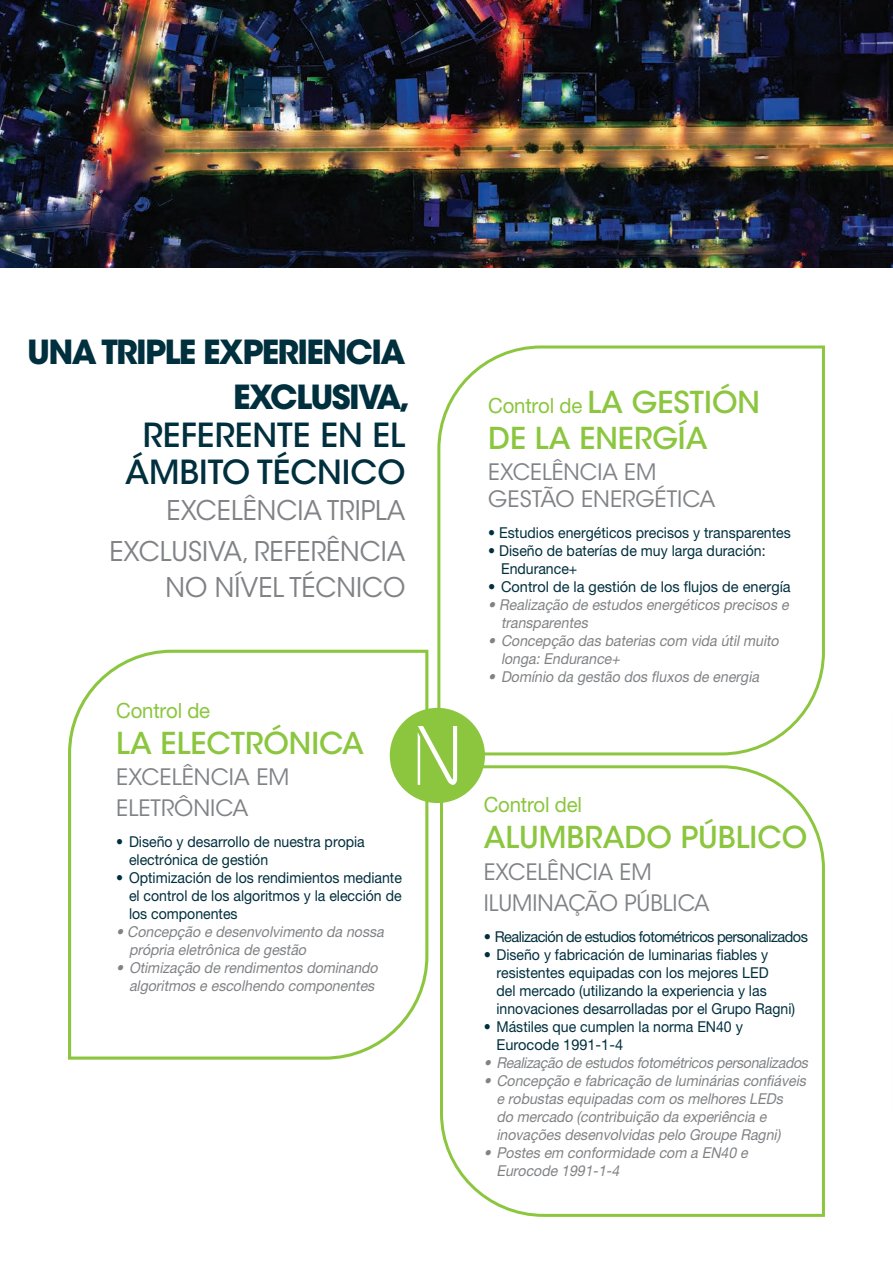
<style>
.page{position:relative;width:893px;height:1263px;background:#fff}
.page>*{position:absolute;margin:0;border:0;box-sizing:border-box;transform-origin:0 0}
.t1{font:700 33px/45px "ITC Avant Garde Std";letter-spacing:-.05em;color:#002f3e;text-align:right}
.t2{font:500 33px "ITC Avant Garde Std";color:#002f3e}
.t3{font:500 30px "ITC Avant Garde Std";color:#8bc63e}
.t4{font:27px/36px "ITC Avant Garde Std";color:#808285;text-align:right}
.t5{font:22.5px/27px "ITC Avant Garde Std";color:#808285}
.t6{font:21px "Helvetica Neue LT Pro";letter-spacing:-.01em;color:#8bc63e}
.t7{font:italic 15px/18px "Helvetica Neue LT Pro";color:#808285;scale:.94 1}
.t8{font:15px/18px "Helvetica Neue LT Pro";color:#002f3e;scale:.94 1}
.t9{font:15px/18px "Helvetica Neue LT Pro";color:#002f3e}
.t10{font:15px "Helvetica Neue LT Pro";letter-spacing:-.04em;color:#002f3e}
.s1{font-family:"ITC Avant Garde Std";font-weight:500;font-size:30px}
</style>
<div class="page">
<svg style="left:436px;top:345px;width:389px;height:411px"></svg>
<svg style="left:440px;top:764px;width:385px;height:453px"></svg>
<svg style="left:68px;top:649px;width:362px;height:411px"></svg>
<div style="left:390px;top:708px;width:95px;height:95px;background:#8bc63e;border-radius:50%"></div>
<svg style="left:418px;top:726px;width:39px;height:59px"></svg>
<img style="left:0;top:0;width:893px;height:268px">
<p class="t1" style="left:27px;top:329px;width:385px">UNA TRIPLE EXPERIENCIA<br>EXCLUSIVA,</p>
<p class="t2" style="left:143px;top:414px;width:264px">REFERENTE EN EL</p>
<p class="t2" style="left:125px;top:451px;width:282px">ÁMBITO TÉCNICO</p>
<p class="t4" style="left:166px;top:493px;width:240px">EXCELÊNCIA TRIPLA</p>
<p class="t4" style="left:109px;top:533px;width:297px">EXCLUSIVA, REFERÊNCIA<br>NO NÍVEL TÉCNICO</p>
<p class="t6" style="left:116px;top:698px;width:95px">Control de</p>
<p class="t3" style="left:116px;top:724px;width:249px">LA ELECTRÓNICA</p>
<p class="t5" style="left:116px;top:764px;width:175px">EXCELÊNCIA EM</p>
<p class="t5" style="left:116px;top:795px;width:134px">ELETRÔNICA</p>
<p class="t8" style="left:129px;top:832px;width:252px;text-indent:-13px">• Diseño y desarrollo de nuestra propia electrónica de gestión</p>
<p class="t8" style="left:129px;top:868px;width:292px;text-align:justify;text-indent:-13px">• Optimización de los rendimientos mediante el control de los algoritmos y la elección de los componentes</p>
<p class="t7" style="left:129px;top:922px;width:276px;text-indent:-13px">• Concepção e desenvolvimento da nossa própria eletrônica de gestão</p>
<p class="t7" style="left:116px;top:958px;width:283px;text-align:right">• Otimização de rendimentos dominando algoritmos e escolhendo componentes</p>
<p class="t6" style="left:488px;top:393px;width:273px">Control de <span class="s1">LA GESTIÓN</span></p>
<p class="t3" style="left:488px;top:419px;width:221px">DE LA ENERGÍA</p>
<p class="t5" style="left:488px;top:459px;width:229px">EXCELÊNCIA EM<br>GESTÃO ENERGÉTICA</p>
<p class="t8" style="left:488px;top:523px;width:323px">• Estudios energéticos precisos y transparentes</p>
<p class="t8" style="left:501px;top:541px;width:283px;text-indent:-13px">• Diseño de baterías de muy larga duración:<br>Endurance+</p>
<p class="t9" style="left:488px;top:577px;width:304px">• Control de la gestión de los flujos de energía</p>
<p class="t7" style="left:501px;top:595px;width:311px;text-indent:-13px">• Realização de estudos energéticos precisos e transparentes</p>
<p class="t7" style="left:501px;top:631px;width:300px;text-indent:-13px">• Concepção das baterias com vida útilmuito longa:Endurance+</p>
<p class="t7" style="left:488px;top:667px;width:293px">• Domínio da gestão dos fluxos de energia</p>
<p class="t6" style="left:484px;top:792px;width:100px">Control del</p>
<p class="t3" style="left:484px;top:819px;width:325px">ALUMBRADO PÚBLICO</p>
<p class="t5" style="left:484px;top:858px;width:169px">EXCELÊNCIA EM</p>
<p class="t5" style="left:484px;top:889px;width:227px">ILUMINAÇÃO PÚBLICA</p>
<p class="t10" style="left:484px;top:927px;width:326px">• Realización de estudios fotométricos personalizados</p>
<p class="t9" style="left:496px;top:945px;width:300px;text-indent:-13px">• Diseño y fabricación de luminarias fiables y resistentes equipadas con los mejores LED<br>del mercado (utilizando la experiencia y las innovaciones desarrolladas por el Grupo Ragni)</p>
<p class="t8" style="left:496px;top:1017px;width:264px;text-indent:-13px">• Mástiles que cumplen la norma EN40 y<br>Eurocode 1991-1-4</p>
<p class="t7" style="left:484px;top:1053px;width:350px">• Realização de estudosfotométricospersonalizados</p>
<p class="t7" style="left:496px;top:1071px;width:334px;text-indent:-13px">• Concepção e fabricação de luminárias confiáveis e robustas equipadas com os melhores LEDs do mercado (contribuição da experiência e inovações desenvolvidas pelo Groupe Ragni)</p>
<p class="t7" style="left:496px;top:1143px;width:272px;text-indent:-13px">• Postes em conformidade com a EN40 e<br>Eurocode 1991-1-4</p>
</div>
